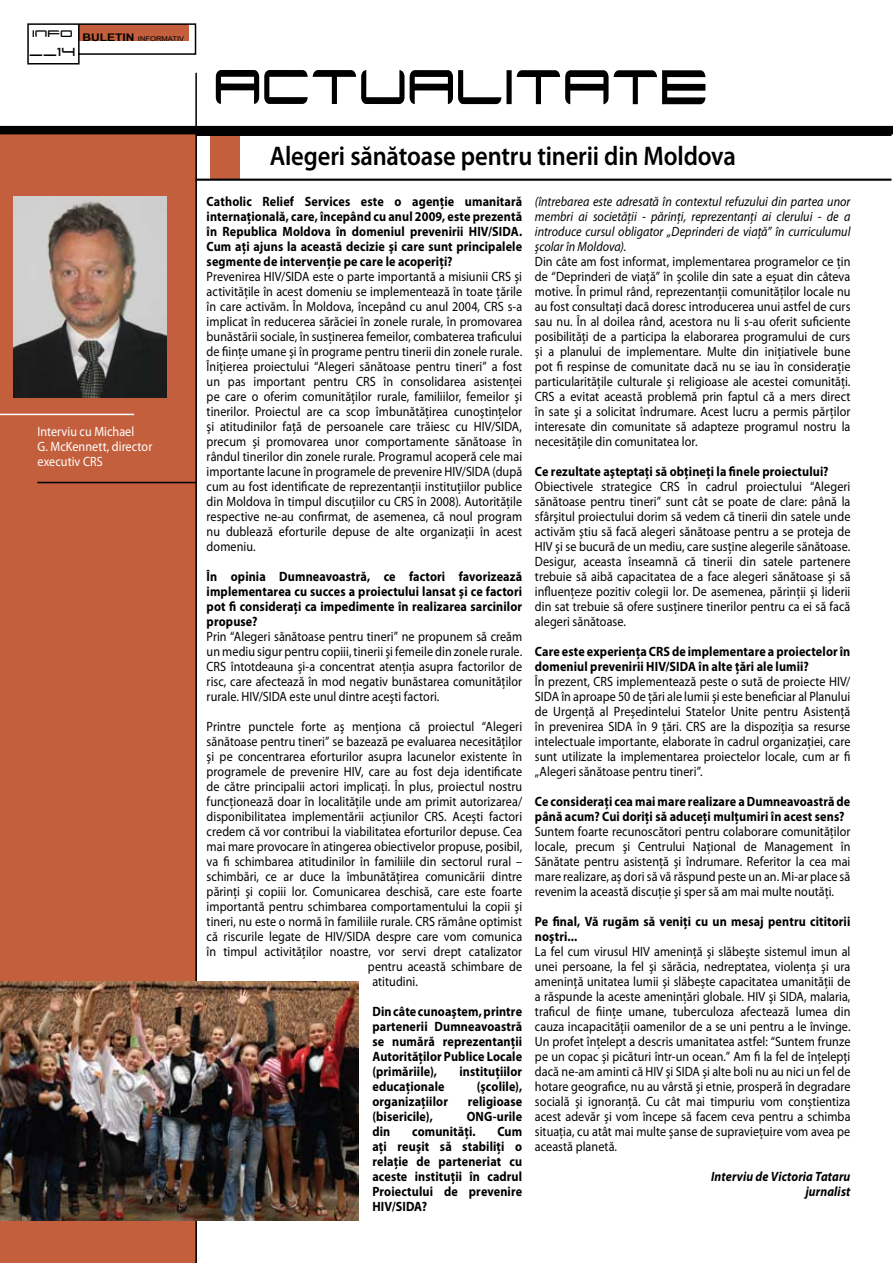
<style>
.page{position:relative;width:893px;height:1263px;background:#fff}
.page>*{position:absolute;margin:0;border:0;box-sizing:border-box;transform-origin:0 0}
.t1{font:67.8px "Xenotron";color:#000;scale:.75 1}
.t2{font:600 27px "Myriad Pro";letter-spacing:-.01em;color:#000;scale:.91 1}
.t3{font:16.35px "Xenotron";color:#000;scale:.9 1}
.t4{font:13.5px/15px "Myriad Pro";letter-spacing:.005em;color:#000;text-align:justify;scale:.9 1}
.t5{font:700 13.5px/15px "Myriad Pro";letter-spacing:.01em;color:#000;text-align:justify;scale:.9 1}
.t6{font:italic 13.5px/15px "Myriad Pro";color:#000;text-align:justify;scale:.9 1}
.t7{font:13.5px/15px "Myriad Pro";letter-spacing:.005em;color:#fff;scale:.9 1}
.t8{font:italic 700 13.5px/15px "Myriad Pro";letter-spacing:.01em;color:#000;text-align:right;scale:.9 1}
.t9{font:6.6px "Arial Narrow";color:#000;scale:1.4 1}
.s1{font-weight:700;font-size:10.5px}
</style>
<div class="page">
<div style="left:0;top:134px;width:196px;height:1129px;background:#c35f3c"></div>
<div style="left:0;top:126px;width:893px;height:8px;background:#000"></div>
<svg style="left:27px;top:23px;width:170px;height:42px"></svg>
<hr style="left:195px;top:73px;width:2px;height:1190px;background:#000">
<div style="left:210px;top:134px;width:30px;height:46px;background:#c35f3c"></div>
<hr style="left:196px;top:134px;width:695px;height:2px;background:#000">
<hr style="left:196px;top:179px;width:695px;height:2px;background:#000">
<hr style="left:0;top:414px;width:134px;height:1px;background:#fff">
<hr style="left:37px;top:482px;width:159px;height:1px;background:#000">
<img style="left:0;top:981px;width:358px;height:239px">
<img style="left:14px;top:196px;width:152px;height:202px">
<p class="t9" style="left:33px;top:34px;width:110px"><sup>info</sup> <span class="s1">BULETIN</span> INFORMATIV</p>
<p class="t3" style="left:30px;top:46px;width:53px">__14</p>
<p class="t7" style="left:37px;top:424px;width:129px">Interviu cu Michael<br>G. McKennett, director executiv CRS</p>
<h1 class="t1" style="left:216px;top:63px;width:661px">ACTUALITATE</h1>
<h2 class="t2" style="left:270px;top:139px;width:514px">Alegeri sănătoase pentru tinerii din Moldova</h2>
<p class="t5" style="left:207px;top:194px;width:352px">Catholic Relief Services este o agenţie umanitară internaţională, care, începând cu anul 2009, este prezentă în Republica Moldova în domeniul prevenirii HIV/SIDA.<br>Cum aţi ajuns la această decizie şi care sunt principalele segmente de intervenţie pe care le acoperiţi?</p>
<p class="t4" style="left:207px;top:269px;width:352px">Prevenirea HIV/SIDA este o parte importantă a misiunii CRS şi activităţile în acest domeniu se implementează în toate ţările în care activăm. În Moldova, începând cu anul 2004, CRS s-a implicat în reducerea sărăciei în zonele rurale, în promovarea bunăstării sociale, în susţinerea femeilor, combaterea traficului de fiinţe umane şi în programe pentru tinerii din zonele rurale.<br>Îniţierea proiectului “Alegeri sănătoase pentru tineri” a fost un pas important pentru CRS în consolidarea asistenţei pe care o oferim comunităţilor rurale, familiilor, femeilor şi tinerilor. Proiectul are ca scop îmbunătăţirea cunoştinţelor şi atitudinilor faţă de persoanele care trăiesc cu HIV/SIDA, precum şi promovarea unor comportamente sănătoase în rândul tinerilor din zonele rurale. Programul acoperă cele mai importante lacune în programele de prevenire HIV/SIDA (după cum au fost identificate de reprezentanţii instituţiilor publice din Moldova în timpul discuţiilor cu CRS în 2008). Autorităţile respective ne-au confirmat, de asemenea, că noul program nu dublează eforturile depuse de alte organizaţii în acest domeniu.</p>
<p class="t5" style="left:207px;top:569px;width:352px">În opinia Dumneavoastră, ce factori favorizează implementarea cu succes a proiectului lansat şi ce factori pot fi consideraţi ca impedimente în realizarea sarcinilor propuse?</p>
<p class="t4" style="left:207px;top:629px;width:352px">Prin “Alegeri sănătoase pentru tineri” ne propunem să creăm un mediu sigur pentru copiii, tinerii şi femeile din zonele rurale.<br>CRS întotdeauna şi-a concentrat atenţia asupra factorilor de risc, care afectează în mod negativ bunăstarea comunităţilor rurale. HIV/SIDA este unul dintre aceşti factori.</p>
<p class="t4" style="left:207px;top:719px;width:352px">Printre punctele forte aş menţiona că proiectul “Alegeri</p>
<p class="t4" style="left:207px;top:734px;width:352px">sănătoase pentru tineri” se bazează pe evaluarea necesităţilor</p>
<p class="t4" style="left:207px;top:749px;width:352px">şi pe concentrarea eforturilor asupra lacunelor existente în</p>
<p class="t4" style="left:207px;top:764px;width:352px">programele de prevenire HIV, care au fost deja identificate</p>
<p class="t4" style="left:207px;top:779px;width:352px">de către principalii actori implicaţi. În plus, proiectul nostru</p>
<p class="t4" style="left:207px;top:794px;width:352px">funcţionează doar în localităţile unde am primit autorizarea/</p>
<p class="t4" style="left:207px;top:809px;width:352px">disponibilitatea implementării acţiunilor CRS. Aceşti factori</p>
<p class="t4" style="left:207px;top:824px;width:352px">credem că vor contribui la viabilitatea eforturilor depuse. Cea</p>
<p class="t4" style="left:207px;top:839px;width:352px">mai mare provocare în atingerea obiectivelor propuse, posibil,</p>
<p class="t4" style="left:207px;top:854px;width:352px">va fi schimbarea atitudinilor în familiile din sectorul rural –</p>
<p class="t4" style="left:207px;top:869px;width:352px">schimbări, ce ar duce la îmbunătăţirea comunicării dintre</p>
<p class="t4" style="left:207px;top:884px;width:352px">părinţi şi copiii lor. Comunicarea deschisă, care este foarte</p>
<p class="t4" style="left:207px;top:899px;width:352px">importantă pentru schimbarea comportamentului la copii şi</p>
<p class="t4" style="left:207px;top:914px;width:352px">tineri, nu este o normă în familiile rurale. CRS rămâne optimist</p>
<p class="t4" style="left:207px;top:929px;width:352px">că riscurile legate de HIV/SIDA despre care vom comunica</p>
<p class="t4" style="left:207px;top:944px;width:352px">în timpul activităţilor noastre, vor servi drept catalizator</p>
<p class="t4" style="left:368px;top:959px;width:173px">pentru această schimbare de</p>
<p class="t4" style="left:372px;top:974px;width:52px">atitudini.</p>
<p class="t5" style="left:372px;top:1004px;width:168px">Din câte cunoaştem, printre partenerii Dumneavoastră se numără reprezentanţii Autorităţilor Publice Locale (primăriile),</p>
<p class="t5" style="left:459px;top:1064px;width:71px">instituţiilor</p>
<p class="t5" style="left:372px;top:1079px;width:82px">educaţionale</p>
<p class="t5" style="left:477px;top:1079px;width:52px">(şcolile),</p>
<p class="t5" style="left:372px;top:1094px;width:85px">organizaţiilor</p>
<p class="t5" style="left:468px;top:1094px;width:62px">religioase</p>
<p class="t5" style="left:372px;top:1109px;width:69px">(bisericile),</p>
<p class="t5" style="left:467px;top:1109px;width:63px">ONG-urile</p>
<p class="t5" style="left:372px;top:1124px;width:21px">din</p>
<p class="t5" style="left:412px;top:1124px;width:72px">comunităţi.</p>
<p class="t5" style="left:372px;top:1124px;width:168px;text-indent:125px">Cum aţi reuşit să stabiliţi o relaţie de parteneriat cu aceste instituţii în cadrul Proiectului de prevenire HIV/SIDA?</p>
<p class="t6" style="left:535px;top:194px;width:352px">(întrebarea este adresată în contextul refuzului din partea unor membri ai societăţii - părinţi, reprezentanţi ai clerului - de a introduce cursul obligator „Deprinderi de viaţă” în curriculumul şcolar în Moldova).</p>
<p class="t4" style="left:535px;top:254px;width:352px">Din câte am fost informat, implementarea programelor ce ţin de “Deprinderi de viaţă” în şcolile din sate a eşuat din câteva motive. În primul rând, reprezentanţii comunităţilor locale nu au fost consultaţi dacă doresc introducerea unui astfel de curs sau nu. În al doilea rând, acestora nu li s-au oferit suficiente posibilităţi de a participa la elaborarea programului de curs şi a planului de implementare. Multe din iniţiativele bune pot fi respinse de comunitate dacă nu se iau în consideraţie particularităţile culturale şi religioase ale acestei comunităţi.<br>CRS a evitat această problemă prin faptul că a mers direct în sate şi a solicitat îndrumare. Acest lucru a permis părţilor interesate din comunitate să adapteze programul nostru la necesităţile din comunitatea lor.</p>
<p class="t5" style="left:535px;top:464px;width:328px">Ce rezultate aşteptaţi să obţineţi la finele proiectului?</p>
<p class="t4" style="left:535px;top:479px;width:352px">Obiectivele strategice CRS în cadrul proiectului “Alegeri sănătoase pentru tineri” sunt cât se poate de clare: până la sfârşitul proiectului dorim să vedem că tinerii din satele unde activăm ştiu să facă alegeri sănătoase pentru a se proteja de HIV şi se bucură de un mediu, care susţine alegerile sănătoase.<br>Desigur, aceasta înseamnă că tinerii din satele partenere trebuie să aibă capacitatea de a face alegeri sănătoase şi să influenţeze pozitiv colegii lor. De asemenea, părinţii şi liderii din sat trebuie să ofere susţinere tinerilor pentru ca ei să facă alegeri sănătoase.</p>
<p class="t5" style="left:535px;top:644px;width:352px">Care este experienţa CRS de implementare a proiectelor în domeniul prevenirii HIV/SIDA în alte ţări ale lumii?</p>
<p class="t4" style="left:535px;top:674px;width:352px">În prezent, CRS implementează peste o sută de proiecte HIV/ SIDA în aproape 50 de ţări ale lumii şi este beneficiar al Planului de Urgenţă al Preşedintelui Statelor Unite pentru Asistenţă în prevenirea SIDA în 9 ţări. CRS are la dispoziţia sa resurse intelectuale importante, elaborate în cadrul organizaţiei, care sunt utilizate la implementarea proiectelor locale, cum ar fi „Alegeri sănătoase pentru tineri”.</p>
<p class="t5" style="left:535px;top:794px;width:352px">Ce consideraţi cea mai mare realizare a Dumneavoastră de până acum? Cui doriţi să aduceţi mulţumiri în acest sens?</p>
<p class="t4" style="left:535px;top:824px;width:352px">Suntem foarte recunoscători pentru colaborare comunităţilor locale, precum şi Centrului Naţional de Management în Sănătate pentru asistenţă şi îndrumare. Referitor la cea mai mare realizare, aş dori să vă răspund peste un an. Mi-ar place să revenim la această discuţie şi sper să am mai multe noutăţi.</p>
<p class="t5" style="left:535px;top:914px;width:352px">Pe final, Vă rugăm să veniţi cu un mesaj pentru cititorii noştri...</p>
<p class="t4" style="left:535px;top:944px;width:352px">La fel cum virusul HIV ameninţă şi slăbeşte sistemul imun al unei persoane, la fel şi sărăcia, nedreptatea, violenţa şi ura ameninţă unitatea lumii şi slăbeşte capacitatea umanităţii de a răspunde la aceste ameninţări globale. HIV şi SIDA, malaria, traficul de fiinţe umane, tuberculoza afectează lumea din cauza incapacităţii oamenilor de a se uni pentru a le învinge.<br>Un profet înţelept a descris umanitatea astfel: “Suntem frunze pe un copac şi picături într-un ocean.” Am fi la fel de înţelepţi dacă ne-am aminti că HIV şi SIDA şi alte boli nu au nici un fel de hotare geografice, nu au vârstă şi etnie, prosperă în degradare socială şi ignoranţă. Cu cât mai timpuriu vom conştientiza acest adevăr şi vom începe să facem ceva pentru a schimba situaţia, cu atât mai multe şanse de supravieţuire vom avea pe această planetă.</p>
<p class="t8" style="left:711px;top:1169px;width:156px">Interviu de Victoria Tataru jurnalist</p>
</div>
